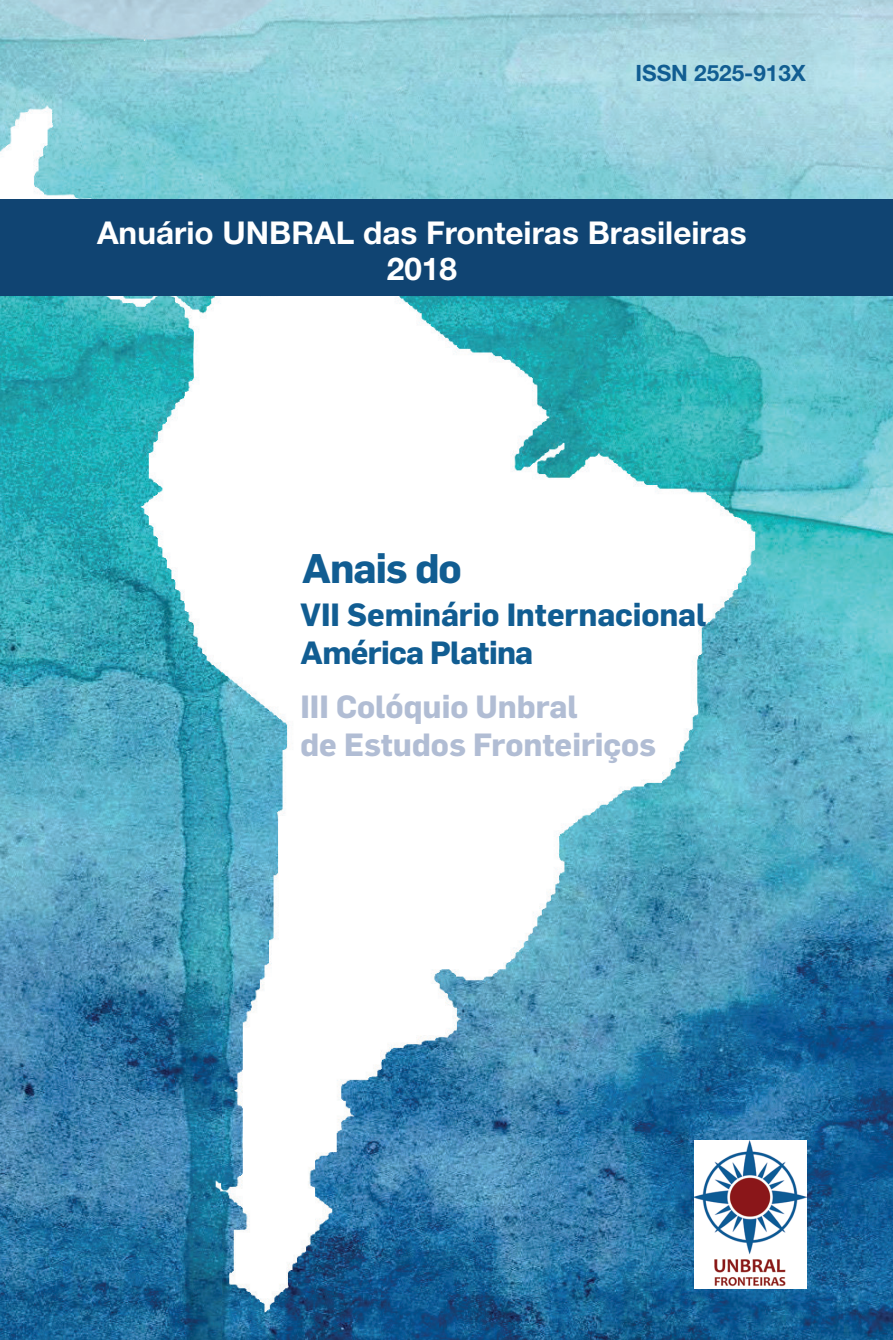
<style>
.page{position:relative;width:893px;height:1340px;background:#fff}
.page>*{position:absolute;margin:0;border:0;box-sizing:border-box;transform-origin:0 0}
.t1{font:700 40.5px "Flama";letter-spacing:-.025em;color:#115d92}
.t2{font:700 31.5px "Helvetica Neue LT Std";color:#fff}
.t3{font:700 31.5px/37.8px "Flama";letter-spacing:-.005em;color:#115d92}
.t4{font:700 31.5px/37.8px "Flama";color:#b1bdd4}
.t5{font:700 22.5px "Helvetica Neue LT Std";color:#115d92}
</style>
<div class="page">
<img style="left:0;top:0;width:893px;height:1339px">
<div style="left:0;top:199px;width:893px;height:97px;background:#104472"></div>
<img style="left:694px;top:1140px;width:112px;height:148px">
<p class="t5" style="left:635px;top:59px;width:172px">ISSN 2525-913X</p>
<p class="t2" style="left:97px;top:213px;width:651px">Anuário UNBRAL das Fronteiras Brasileiras</p>
<p class="t2" style="left:387px;top:249px;width:72px">2018</p>
<p class="t1" style="left:302px;top:539px;width:161px">Anais do</p>
<p class="t3" style="left:300px;top:594px;width:407px">VII Seminário Internacional<br>América Platina</p>
<p class="t4" style="left:300px;top:685px;width:357px">III Colóquio Unbral<br>de Estudos Fronteiriços</p>
</div>
